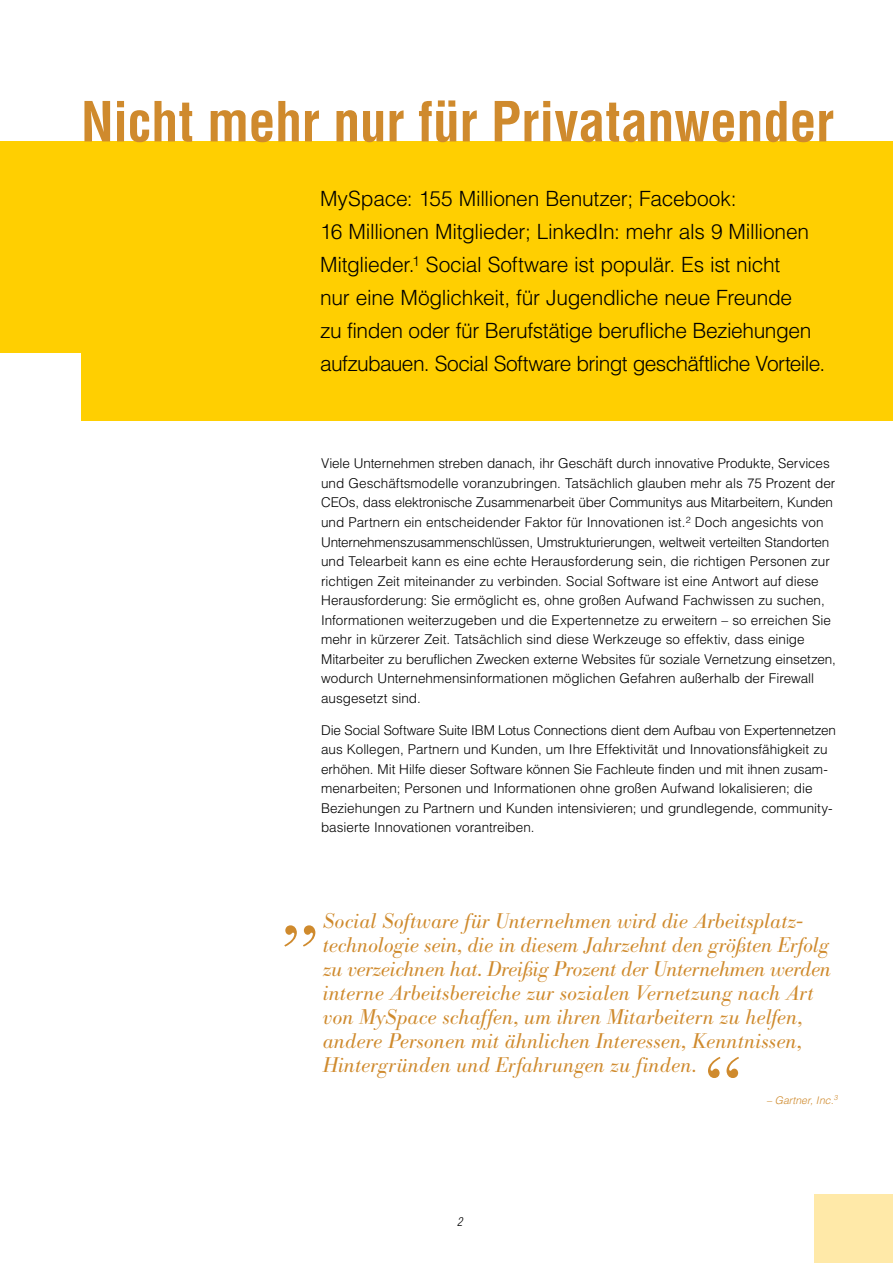
<style>
.page{position:relative;width:893px;height:1263px;background:#fff}
.page>*{position:absolute;margin:0;border:0;box-sizing:border-box;transform-origin:0 0}
.t1{font:italic 300 81px "Bodoni BE";color:#cf8a2d}
.t2{font:700 condensed 54px "Helvetica";letter-spacing:-.005em;color:#cf8a2d}
.t3{font:italic 300 21px/24px "Bodoni BE";letter-spacing:.005em;color:#cf8a2d}
.t4{font:300 21px/33px "Helvetica";letter-spacing:-.015em;color:#000}
.t5{font:300 13.5px/19.5px "Helvetica";color:#000}
.t6{font:italic 300 10.5px "Helvetica";letter-spacing:.01em;color:#cf8a2d}
</style>
<div class="page">
<div style="left:0;top:141px;width:893px;height:280px;background:#ffcf01"></div>
<div style="left:0;top:353px;width:81px;height:67px;background:#fff"></div>
<div style="left:814px;top:1195px;width:79px;height:68px;background:#ffe9a8"></div>
<h2 class="t2" style="left:81px;top:88px;width:755px">Nicht mehr nur für Privatanwender</h2>
<p class="t4" style="left:320px;top:182px;width:507px">MySpace: 155 Millionen Benutzer; Facebook:<br>16 Millionen Mitglieder; LinkedIn: mehr als 9 Millionen Mitglieder.<sup>1</sup> Social Software ist populär. Es ist nicht<br>nur eine Möglichkeit, für Jugendliche neue Freunde<br>zu finden oder für Berufstätige berufliche Beziehungen aufzubauen. Social Software bringt geschäftliche Vorteile.</p>
<p class="t5" style="left:321px;top:454px;width:516px">Viele Unternehmen streben danach, ihr Geschäft durch innovative Produkte, Services und Geschäftsmodelle voranzubringen. Tatsächlich glauben mehr als 75 Prozent der CEOs, dass elektronische Zusammenarbeit über Communitys aus Mitarbeitern, Kunden und Partnern ein entscheidender Faktor für Innovationen ist.<sup>2</sup> Doch angesichts von Unternehmenszusammenschlüssen, Umstrukturierungen, weltweit verteilten Standorten und Telearbeit kann es eine echte Herausforderung sein, die richtigen Personen zur richtigen Zeit miteinander zu verbinden. Social Software ist eine Antwort auf diese Herausforderung: Sie ermöglicht es, ohne großen Aufwand Fachwissen zu suchen, Informationen weiterzugeben und die Expertennetze zu erweitern – so erreichen Sie mehr in kürzerer Zeit. Tatsächlich sind diese Werkzeuge so effektiv, dass einige Mitarbeiter zu beruflichen Zwecken externe Websites für soziale Vernetzung einsetzen, wodurch Unternehmensinformationen möglichen Gefahren außerhalb der Firewall ausgesetzt sind.</p>
<p class="t5" style="left:321px;top:720px;width:516px">Die Social Software Suite IBM Lotus Connections dient dem Aufbau von Expertennetzen aus Kollegen, Partnern und Kunden, um Ihre Effektivität und Innovationsfähigkeit zu erhöhen. Mit Hilfe dieser Software können Sie Fachleute finden und mit ihnen zusam&shy;menarbeiten; Personen und Informationen ohne großen Aufwand lokalisieren; die Beziehungen zu Partnern und Kunden intensivieren; und grundlegende, community&shy;basierte Innovationen vorantreiben.</p>
<p class="t3" style="left:323px;top:909px;width:510px">Social Software für Unternehmen wird die Arbeitsplatz&shy;technologie sein, die in diesem Jahrzehnt den größten Erfolg zu verzeichnen hat. Dreißig Prozent der Unternehmen werden interne Arbeitsbereiche zur sozialen Vernetzung nach Art von MySpace schaffen, um ihren Mitarbeitern zu helfen, andere Personen mit ähnlichen Interessen, Kenntnissen, Hintergründen und Erfahrungen zu finden.</p>
<p class="t6" style="left:766px;top:1093px;width:73px">– Gartner, Inc.<sup>3</sup></p>
<h1 class="t1" style="left:283px;top:859px;width:39px">„</h1>
<h1 class="t1" style="left:699px;top:1040px;width:39px">“</h1>
</div>
